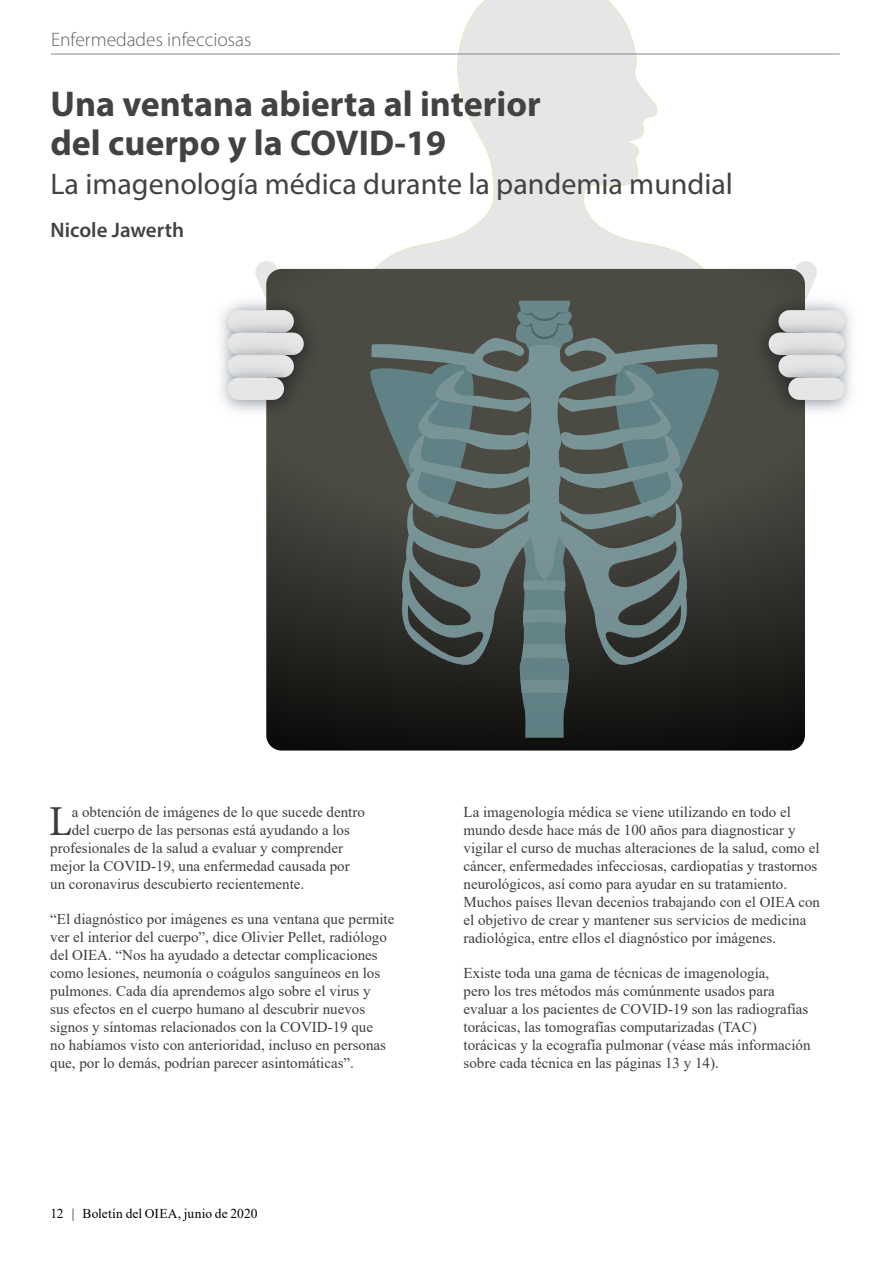
<style>
.page{position:relative;width:893px;height:1263px;background:#fff}
.page>*{position:absolute;margin:0;border:0;box-sizing:border-box;transform-origin:0 0}
.t1{font:42.75px "Minion Pro";color:#3c3c3b}
.t2{font:700 36px/39px "Myriad Pro";color:#424241}
.t3{font:30px "Myriad Pro";color:#424241}
.t4{font:600 21px "Myriad Pro";color:#424241}
.t5{font:300 19.5px "Myriad Pro";color:#646363}
.t6{font:15px/18px "Times New Roman";color:#3c3c3b}
.t7{font:13.5px "Times New Roman";letter-spacing:.005em;color:#000}
</style>
<div class="page">
<svg style="left:255px;top:261px;width:42px;height:15px"></svg>
<svg style="left:775px;top:261px;width:42px;height:15px"></svg>
<svg style="left:351px;top:0;width:378px;height:269px"></svg>
<svg style="left:266px;top:269px;width:539px;height:481px;background:#34332e"></svg>
<img style="left:256px;top:276px;width:76px;height:23px">
<img style="left:221px;top:299px;width:121px;height:94px">
<img style="left:221px;top:321px;width:111px;height:95px">
<img style="left:220px;top:344px;width:102px;height:93px">
<div style="left:228px;top:377px;width:56px;height:23px;background:#e6e6e6;border-radius:11px"></div>
<img style="left:740px;top:276px;width:76px;height:23px">
<img style="left:730px;top:299px;width:121px;height:94px">
<img style="left:740px;top:321px;width:112px;height:95px">
<img style="left:750px;top:344px;width:102px;height:93px">
<div style="left:788px;top:377px;width:56px;height:23px;background:#e6e6e6;border-radius:11px"></div>
<svg style="left:366px;top:301px;width:357px;height:437px;background:#4e5a58"></svg>
<hr style="left:51px;top:54px;width:789px;height:1px;background:#646363">
<h3 class="t5" style="left:51px;top:28px;width:202px">Enfermedades infecciosas</h3>
<h2 class="t2" style="left:50px;top:83px;width:492px">Una ventana abierta al interior del cuerpo y la COVID-19</h2>
<h3 class="t3" style="left:50px;top:166px;width:684px">La imagenología médica durante la pandemia mundial</h3>
<h3 class="t4" style="left:50px;top:216px;width:135px">Nicole Jawerth</h3>
<h1 class="t1" style="left:49px;top:793px;width:24px">L</h1>
<p class="t6" style="left:72px;top:802px;width:295px">a obtención de imágenes de lo que sucede dentro</p>
<p class="t6" style="left:72px;top:820px;width:280px">del cuerpo de las personas está ayudando a los</p>
<p class="t6" style="left:50px;top:838px;width:294px">profesionales de la salud a evaluar y comprender</p>
<p class="t6" style="left:50px;top:856px;width:301px">mejor la COVID-19, una enfermedad causada por</p>
<p class="t6" style="left:50px;top:874px;width:256px">un coronavirus descubierto recientemente.</p>
<p class="t6" style="left:50px;top:909px;width:346px">“El diagnóstico por imágenes es una ventana que permite ver el interior del cuerpo”, dice Olivier Pellet, radiólogo del OIEA. “Nos ha ayudado a detectar complicaciones como lesiones, neumonía o coágulos sanguíneos en los pulmones. Cada día aprendemos algo sobre el virus y<br>sus efectos en el cuerpo humano al descubrir nuevos signos y síntomas relacionados con la COVID-19 que<br>no habíamos visto con anterioridad, incluso en personas que, por lo demás, podrían parecer asintomáticas”.</p>
<p class="t7" style="left:50px;top:1204px;width:209px">12 | Boletín del OIEA, junio de 2020</p>
<p class="t6" style="left:463px;top:802px;width:358px">La imagenología médica se viene utilizando en todo el mundo desde hace más de 100 años para diagnosticar y vigilar el curso de muchas alteraciones de la salud, como el cáncer, enfermedades infecciosas, cardiopatías y trastornos neurológicos, así como para ayudar en su tratamiento.<br>Muchos países llevan decenios trabajando con el OIEA con el objetivo de crear y mantener sus servicios de medicina radiológica, entre ellos el diagnóstico por imágenes.</p>
<p class="t6" style="left:463px;top:963px;width:348px">Existe toda una gama de técnicas de imagenología,<br>pero los tres métodos más comúnmente usados para evaluar a los pacientes de COVID-19 son las radiografías torácicas, las tomografías computarizadas (TAC) torácicas y la ecografía pulmonar (véase más información sobre cada técnica en las páginas 13 y 14).</p>
</div>
